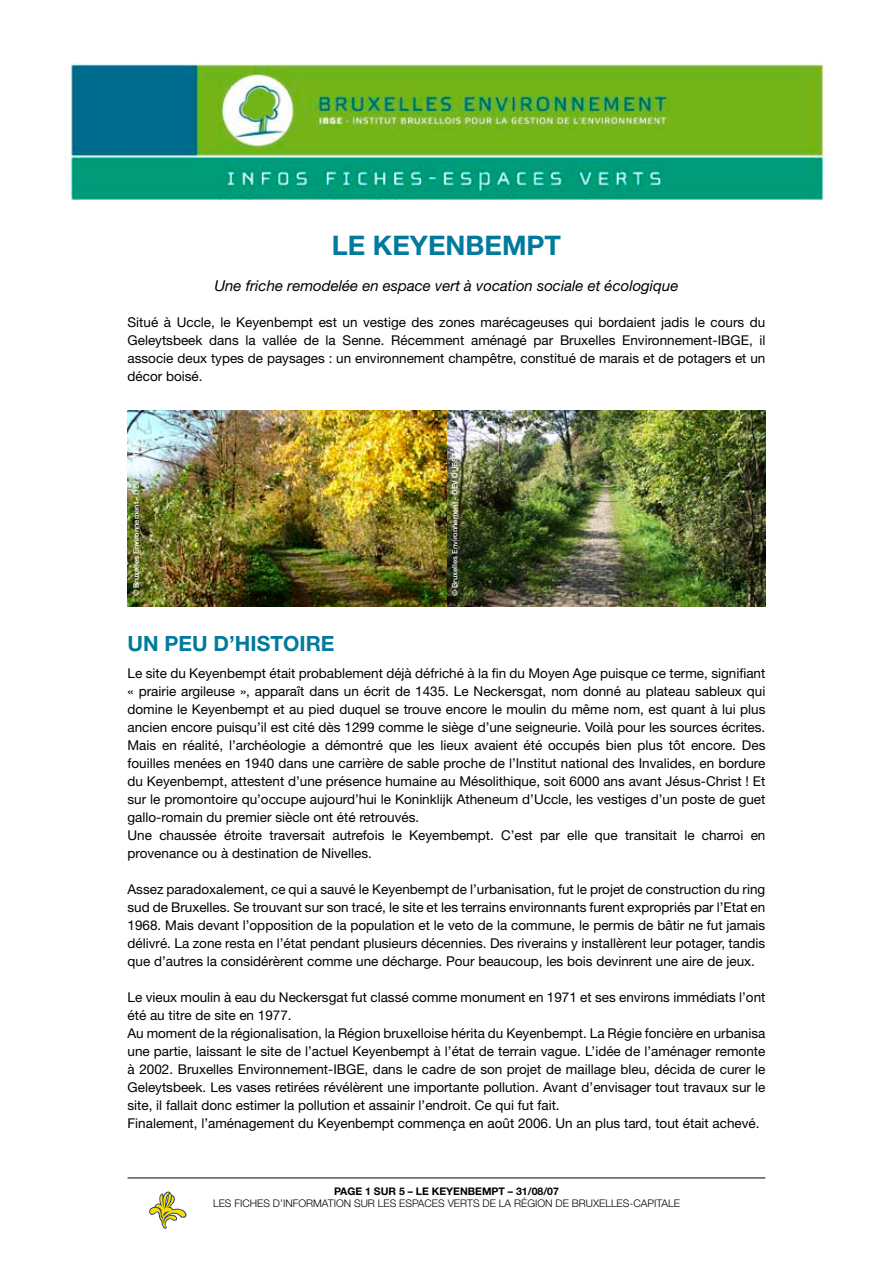
<style>
.page{position:relative;width:893px;height:1263px;background:#fff}
.page>*{position:absolute;margin:0;border:0;box-sizing:border-box;transform-origin:0 0}
.t1{font:700 27px "Helvetica Neue";color:#007a9d}
.t2{font:700 21px "Helvetica Neue";color:#007a9d}
.t3{font:italic 15px "Helvetica Neue";color:#000}
.t4{font:13.5px/18px "Helvetica Neue";color:#000;text-align:justify}
.t5{font:300 10.5px "Helvetica Neue";color:#000}
.t6{font:700 10.5px "Helvetica Neue";color:#000}
.t7{font:500 7.5px "Helvetica Neue";color:#fff}
</style>
<div class="page">
<img style="left:65px;top:64px;width:760px;height:136px">
<svg style="left:149px;top:1191px;width:38px;height:38px"></svg>
<hr style="left:128px;top:1177px;width:637px;height:1px;background:#000">
<img style="left:128px;top:411px;width:637px;height:195px">
<h1 class="t1" style="left:332px;top:229px;width:231px">LE KEYENBEMPT</h1>
<p class="t3" style="left:214px;top:277px;width:466px">Une friche remodelée en espace vert à vocation sociale et écologique</p>
<p class="t4" style="left:128px;top:313px;width:639px">Situé à Uccle, le Keyenbempt est un vestige des zones marécageuses qui bordaient jadis le cours du Geleytsbeek dans la vallée de la Senne. Récemment aménagé par Bruxelles Environnement-IBGE, il associe deux types de paysages : un environnement champêtre, constitué de marais et de potagers et un décor boisé.</p>
<p class="t7" style="left:132px;top:596px;width:145px;rotate:-90deg">© Bruxelles Environnement - DEV OUEST</p>
<p class="t7" style="left:450px;top:596px;width:145px;rotate:-90deg">© Bruxelles Environnement - DEV OUEST</p>
<h2 class="t2" style="left:128px;top:630px;width:208px">UN PEU D’HISTOIRE</h2>
<p class="t4" style="left:128px;top:663px;width:639px;text-align:left">Le site du Keyenbempt était probablement déjà défriché à la fin du Moyen Age puisque ce terme, signifiant « prairie argileuse », apparaît dans un écrit de 1435. Le Neckersgat, nom donné au plateau sableux qui domine le Keyenbempt et au pied duquel se trouve encore le moulin du même nom, est quant à lui plus ancien encore puisqu’il est cité dès 1299 comme le siège d’une seigneurie. Voilà pour les sources écrites.<br>Mais en réalité, l’archéologie a démontré que les lieux avaient été occupés bien plus tôt encore. Des fouilles menées en 1940 dans une carrière de sable proche de l’Institut national des Invalides, en bordure du Keyenbempt, attestent d’une présence humaine au Mésolithique, soit 6000 ans avant Jésus-Christ ! Et sur le promontoire qu’occupe aujourd’hui le Koninklijk Atheneum d’Uccle, les vestiges d’un poste de guet gallo-romain du premier siècle ont été retrouvés.<br>Une chaussée étroite traversait autrefois le Keyembempt. C’est par elle que transitait le charroi en provenance ou à destination de Nivelles.</p>
<p class="t4" style="left:128px;top:879px;width:639px">Assez paradoxalement, ce qui a sauvé le Keyenbempt de l’urbanisation, fut le projet de construction du ring sud de Bruxelles. Se trouvant sur son tracé, le site et les terrains environnants furent expropriés par l’Etat en 1968. Mais devant l’opposition de la population et le veto de la commune, le permis de bâtir ne fut jamais délivré. La zone resta en l’état pendant plusieurs décennies. Des riverains y installèrent leur potager, tandis que d’autres la considérèrent comme une décharge. Pour beaucoup, les bois devinrent une aire de jeux.</p>
<p class="t4" style="left:128px;top:987px;width:639px;text-align:left">Le vieux moulin à eau du Neckersgat fut classé comme monument en 1971 et ses environs immédiats l’ont été au titre de site en 1977.<br>Au moment de la régionalisation, la Région bruxelloise hérita du Keyenbempt. La Régie foncière en urbanisa une partie, laissant le site de l’actuel Keyenbempt à l’état de terrain vague. L’idée de l’aménager remonte à 2002. Bruxelles Environnement-IBGE, dans le cadre de son projet de maillage bleu, décida de curer le Geleytsbeek. Les vases retirées révélèrent une importante pollution. Avant d’envisager tout travaux sur le site, il fallait donc estimer la pollution et assainir l’endroit. Ce qui fut fait.<br>Finalement, l’aménagement du Keyenbempt commença en août 2006. Un an plus tard, tout était achevé.</p>
<p class="t6" style="left:334px;top:1184px;width:114px">PAGE 1 SUR 5 – LE KEYENBEMPT</p>
<p class="t6" style="left:508px;top:1184px;width:52px">– 31/08/07</p>
<p class="t5" style="left:213px;top:1197px;width:468px">LES FICHES D’INFORMATION SUR LES ESPACES VERTS DE LA RÉGION DE BRUXELLES-CAPITALE</p>
</div>
